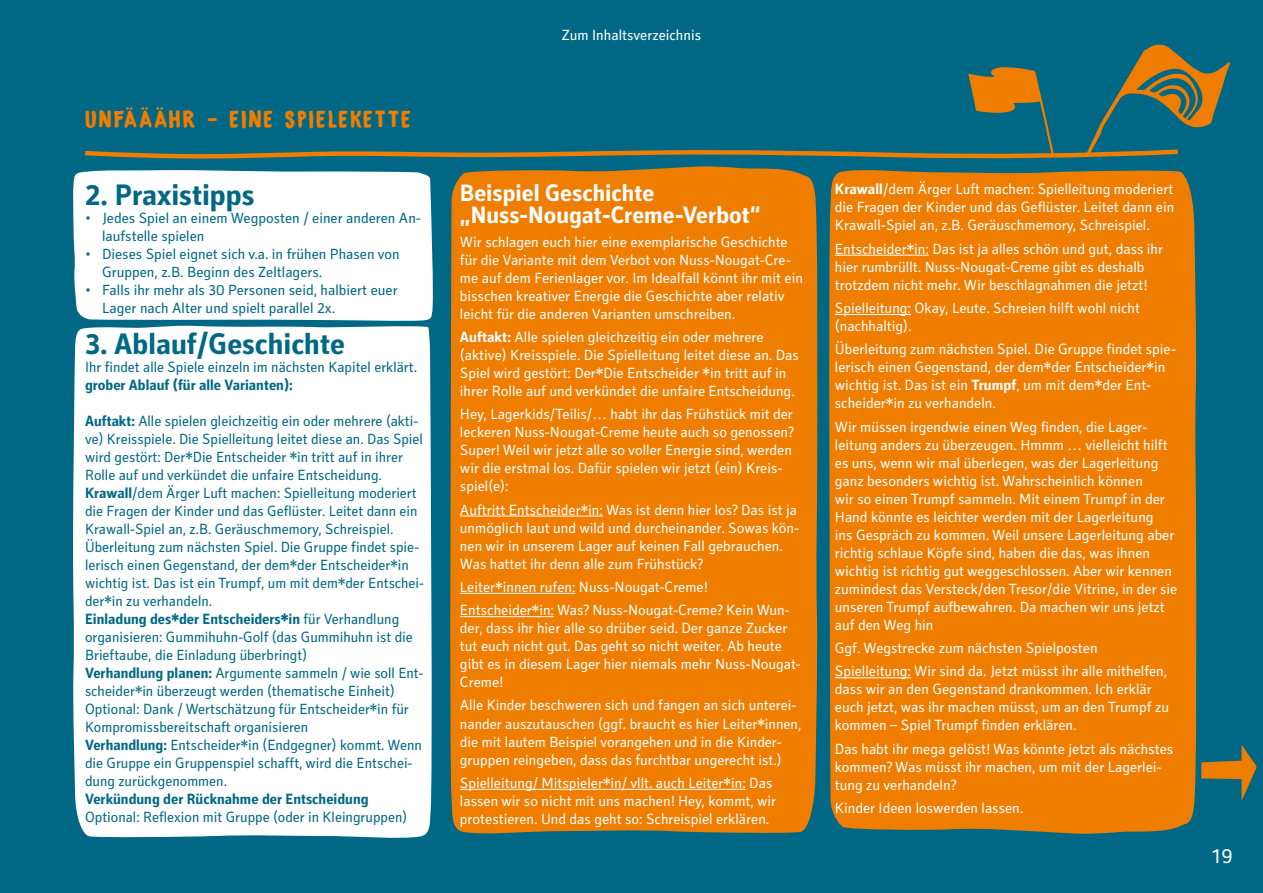
<style>
.page{position:relative;width:1263px;height:893px;background:#006884}
.page>*{position:absolute;margin:0;border:0;box-sizing:border-box;transform-origin:0 0}
.t1{font:700 30px "Secca Kj G";color:#006884}
.t2{font:25.05px "DK Bygone";letter-spacing:.09em;color:#ef7d00}
.t3{font:700 24px/22.5px "Secca Kj G";color:#fff}
.t4{font:21px "Secca Kj G";color:#fff}
.t5{font:15px/18px "Secca Kj G";color:#fff}
.t6{font:15px/18px "Secca Kj G";color:#006884}
.t7{font:700 15px "Secca Kj G";color:#006884}
.s1{font-weight:700}
</style>
<div class="page">
<div style="left:450px;top:166px;width:368px;height:668px;background:#ef7d00"></div>
<div style="left:829px;top:170px;width:368px;height:664px;background:#ef7d00"></div>
<div style="left:73px;top:170px;width:360px;height:151px;background:#fff"></div>
<div style="left:73px;top:325px;width:359px;height:513px;background:#fff"></div>
<hr style="left:460px;top:516px;width:143px;height:1px;background:#fff">
<hr style="left:460px;top:593px;width:115px;height:1px;background:#fff">
<hr style="left:460px;top:616px;width:94px;height:1px;background:#fff">
<hr style="left:460px;top:789px;width:286px;height:1px;background:#fff">
<hr style="left:835px;top:255px;width:94px;height:1px;background:#fff">
<hr style="left:835px;top:314px;width:76px;height:1px;background:#fff">
<hr style="left:835px;top:677px;width:76px;height:1px;background:#fff">
<svg style="left:1201px;top:745px;width:56px;height:56px"></svg>
<svg style="left:85px;top:44px;width:1145px;height:115px"></svg>
<h2 class="t2" style="left:85px;top:106px;width:327px">UNFÄÄÄHR - EINE SPIELEKETTE</h2>
<h1 class="t1" style="left:85px;top:178px;width:171px">2. Praxistipps</h1>
<p class="t6" style="left:102px;top:209px;width:320px;text-indent:-17px">• Jedes Spiel an einem Wegposten / einer anderen An&shy;laufstelle spielen</p>
<p class="t6" style="left:102px;top:245px;width:299px;text-indent:-17px">• Dieses Spiel eignet sich v.a. in frühen Phasen von<br>Gruppen, z.B. Beginn des Zeltlagers.</p>
<p class="t6" style="left:102px;top:281px;width:297px;text-indent:-17px">• Falls ihr mehr als 30 Personen seid, halbiert euer<br>Lager nach Alter und spielt parallel 2x.</p>
<h1 class="t1" style="left:85px;top:326px;width:261px">3. Ablauf/Geschichte</h1>
<p class="t6" style="left:85px;top:358px;width:332px">Ihr findet alle Spiele einzeln im nächsten Kapitel erklärt.</p>
<p class="t7" style="left:85px;top:376px;width:209px">grober Ablauf (für alle Varianten):</p>
<p class="t6" style="left:85px;top:412px;width:341px"><span class="s1">Auftakt:</span> Alle spielen gleichzeitig ein oder mehrere (akti&shy;ve) Kreisspiele. Die Spielleitung leitet diese an. Das Spiel wird gestört: Der*Die Entscheider *in tritt auf in ihrer Rolle auf und verkündet die unfaire Entscheidung.<br><span class="s1">Krawall</span>/dem Ärger Luft machen: Spielleitung moderiert die Fragen der Kinder und das Geflüster. Leitet dann ein Krawall-Spiel an, z.B. Geräuschmemory, Schreispiel.<br>Überleitung zum nächsten Spiel. Die Gruppe findet spie&shy;lerisch einen Gegenstand, der dem*der Entscheider*in wichtig ist. Das ist ein Trumpf, um mit dem*der Entschei&shy;der*in zu verhandeln.<br><span class="s1">Einladung des*der Entscheiders*in</span> für Verhandlung organisieren: Gummihuhn-Golf (das Gummihuhn ist die Brieftaube, die Einladung überbringt)<br><span class="s1">Verhandlung planen:</span> Argumente sammeln / wie soll Ent&shy;scheider*in überzeugt werden (thematische Einheit)<br>Optional: Dank / Wertschätzung für Entscheider*in für Kompromissbereitschaft organisieren<br><span class="s1">Verhandlung:</span> Entscheider*in (Endgegner) kommt. Wenn die Gruppe ein Gruppenspiel schafft, wird die Entschei&shy;dung zurückgenommen.</p>
<p class="t7" style="left:85px;top:790px;width:285px">Verkündung der Rücknahme der Entscheidung</p>
<p class="t6" style="left:85px;top:808px;width:324px">Optional: Reflexion mit Gruppe (oder in Kleingruppen)</p>
<p class="t5" style="left:562px;top:27px;width:141px">Zum Inhaltsverzeichnis</p>
<h3 class="t3" style="left:460px;top:182px;width:302px">Beispiel Geschichte „Nuss-Nougat-Creme-Verbot“</h3>
<p class="t5" style="left:460px;top:233px;width:345px">Wir schlagen euch hier eine exemplarische Geschichte für die Variante mit dem Verbot von Nuss-Nougat-Cre&shy;me auf dem Ferienlager vor. Im Idealfall könnt ihr mit ein bisschen kreativer Energie die Geschichte aber relativ leicht für die anderen Varianten umschreiben.</p>
<p class="t5" style="left:460px;top:328px;width:340px"><span class="s1">Auftakt:</span> Alle spielen gleichzeitig ein oder mehrere (aktive) Kreisspiele. Die Spielleitung leitet diese an. Das Spiel wird gestört: Der*Die Entscheider *in tritt auf in ihrer Rolle auf und verkündet die unfaire Entscheidung.</p>
<p class="t5" style="left:460px;top:406px;width:335px">Hey, Lagerkids/Teilis/… habt ihr das Frühstück mit der leckeren Nuss-Nougat-Creme heute auch so genossen?<br>Super! Weil wir jetzt alle so voller Energie sind, werden wir die erstmal los. Dafür spielen wir jetzt (ein) Kreis&shy;spiel(e):</p>
<p class="t5" style="left:460px;top:501px;width:341px">Auftritt Entscheider*in: Was ist denn hier los? Das ist ja unmöglich laut und wild und durcheinander. Sowas kön&shy;nen wir in unserem Lager auf keinen Fall gebrauchen.<br>Was hattet ihr denn alle zum Frühstück?</p>
<p class="t5" style="left:460px;top:576px;width:331px;line-height:23.2px">Leiter*innen rufen: Nuss-Nougat-Creme!<br>Entscheider*in: Was? Nuss-Nougat-Creme? Kein Wun-</p>
<p class="t5" style="left:460px;top:620px;width:342px">der, dass ihr hier alle so drüber seid. Der ganze Zucker tut euch nicht gut. Das geht so nicht weiter. Ab heute gibt es in diesem Lager hier niemals mehr Nuss-Nougat-Creme!</p>
<p class="t5" style="left:460px;top:697px;width:343px">Alle Kinder beschweren sich und fangen an sich unterei&shy;nander auszutauschen (ggf. braucht es hier Leiter*innen, die mit lautem Beispiel vorangehen und in die Kinder&shy;gruppen reingeben, dass das furchtbar ungerecht ist.)</p>
<p class="t5" style="left:460px;top:774px;width:318px">Spielleitung/ Mitspieler*in/ vllt. auch Leiter*in: Das lassen wir so nicht mit uns machen! Hey, kommt, wir protestieren. Und das geht so: Schreispiel erklären.</p>
<p class="t5" style="left:835px;top:181px;width:341px;text-align:justify"><span class="s1">Krawall</span>/dem Ärger Luft machen: Spielleitung moderiert die Fragen der Kinder und das Geflüster. Leitet dann ein Krawall-Spiel an, z.B. Geräuschmemory, Schreispiel.</p>
<p class="t5" style="left:835px;top:240px;width:330px">Entscheider*in: Das ist ja alles schön und gut, dass ihr hier rumbrüllt. Nuss-Nougat-Creme gibt es deshalb trotzdem nicht mehr. Wir beschlagnahmen die jetzt!</p>
<p class="t5" style="left:835px;top:299px;width:307px">Spielleitung: Okay, Leute. Schreien hilft wohl nicht (nachhaltig).</p>
<p class="t5" style="left:835px;top:341px;width:343px">Überleitung zum nächsten Spiel. Die Gruppe findet spie&shy;lerisch einen Gegenstand, der dem*der Entscheider*in wichtig ist. Das ist ein <span class="s1">Trumpf</span>, um mit dem*der Ent&shy;scheider*in zu verhandeln.</p>
<p class="t5" style="left:835px;top:418px;width:344px">Wir müssen irgendwie einen Weg finden, die Lager&shy;leitung anders zu überzeugen. Hmmm … vielleicht hilft es uns, wenn wir mal überlegen, was der Lagerleitung ganz besonders wichtig ist. Wahrscheinlich können<br>wir so einen Trumpf sammeln. Mit einem Trumpf in der Hand könnte es leichter werden mit der Lagerleitung<br>ins Gespräch zu kommen. Weil unsere Lagerleitung aber richtig schlaue Köpfe sind, haben die das, was ihnen wichtig ist richtig gut weggeschlossen. Aber wir kennen zumindest das Versteck/den Tresor/die Vitrine, in der sie unseren Trumpf aufbewahren. Da machen wir uns jetzt auf den Weg hin</p>
<p class="t5" style="left:835px;top:637px;width:334px;line-height:23.2px">Ggf. Wegstrecke zum nächsten Spielposten<br>Spielleitung: Wir sind da. Jetzt müsst ihr alle mithelfen,</p>
<p class="t5" style="left:835px;top:681px;width:336px">dass wir an den Gegenstand drankommen. Ich erklär euch jetzt, was ihr machen müsst, um an den Trumpf zu kommen – Spiel Trumpf finden erklären.</p>
<p class="t5" style="left:835px;top:740px;width:340px">Das habt ihr mega gelöst! Was könnte jetzt als nächstes kommen? Was müsst ihr machen, um mit der Lagerlei&shy;tung zu verhandeln?</p>
<p class="t5" style="left:835px;top:799px;width:188px">Kinder Ideen loswerden lassen.</p>
<h3 class="t4" style="left:1212px;top:844px;width:23px">19</h3>
</div>
